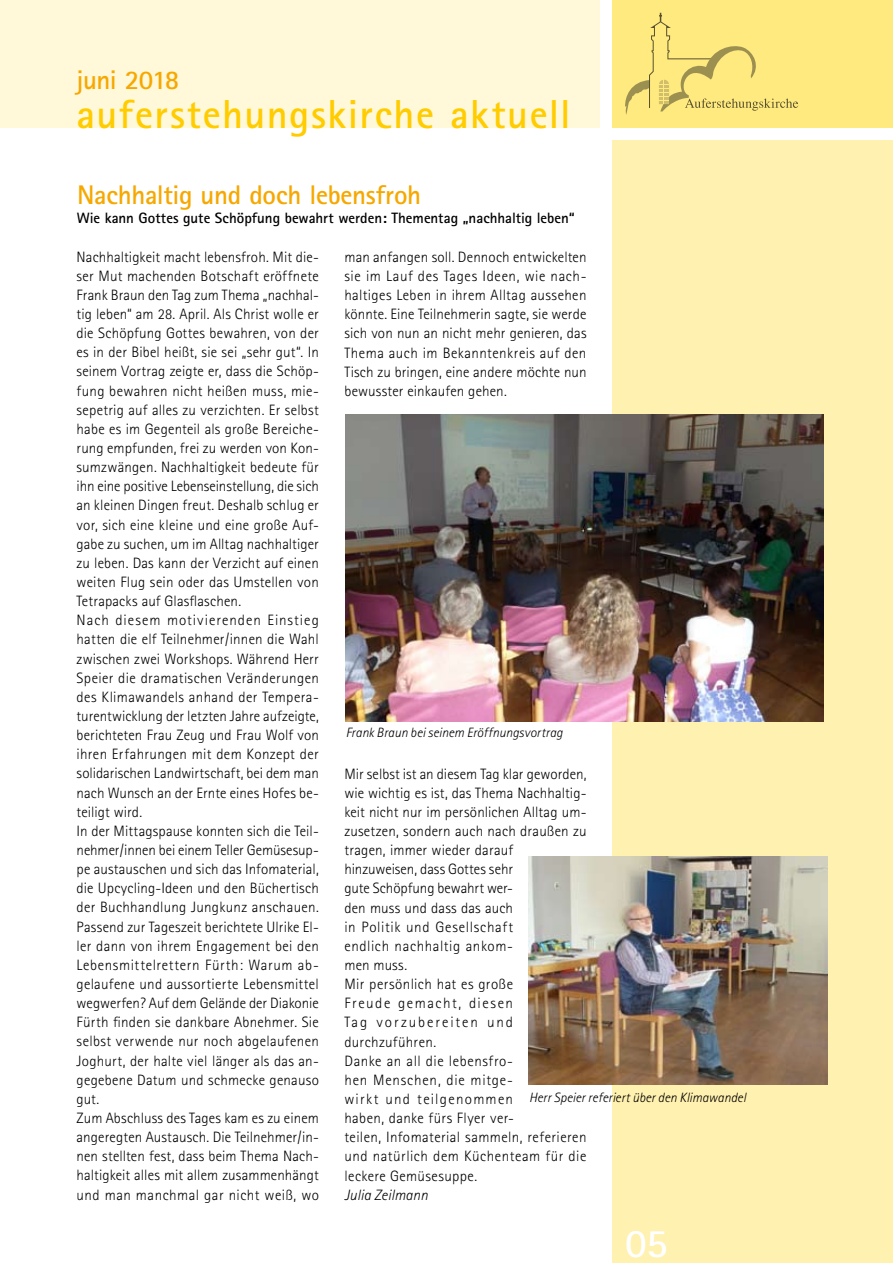
<style>
.page{position:relative;width:893px;height:1263px;background:#fff}
.page>*{position:absolute;margin:0;border:0;box-sizing:border-box;transform-origin:0 0}
.t1{font:700 40.5px "Rotis Sans Serif";letter-spacing:.035em;color:#fc0}
.t2{font:700 40.5px "Rotis Sans Serif";color:#fff}
.t3{font:700 27px "Rotis Sans Serif";letter-spacing:-.015em;color:#f6a800}
.t4{font:300 15px/19.2px "Rotis Sans Serif";letter-spacing:.01em;color:#000}
.t5{font:700 15px "Rotis Sans Serif";color:#000}
.t6{font:italic 300 15px "Rotis Sans Serif";color:#000}
.t7{font:italic 300 13.5px "Rotis Sans Serif";color:#000}
</style>
<div class="page">
<div style="left:612px;top:0;width:281px;height:128px;background:#ffea7f"></div>
<div style="left:0;top:0;width:600px;height:128px;background:#fff8d9"></div>
<div style="left:612px;top:140px;width:281px;height:1123px;background:#fff1af"></div>
<svg style="left:625px;top:13px;width:173px;height:102px"></svg>
<img style="left:345px;top:414px;width:478px;height:308px">
<img style="left:529px;top:857px;width:298px;height:227px">
<h2 class="t3" style="left:77px;top:63px;width:104px">juni 2018</h2>
<h1 class="t1" style="left:77px;top:88px;width:496px">auferstehungskirche aktuell</h1>
<h2 class="t3" style="left:77px;top:178px;width:346px">Nachhaltig und doch lebensfroh</h2>
<p class="t5" style="left:77px;top:209px;width:499px">Wie kann Gottes gute Schöpfung bewahrt werden: Thementag „nachhaltig leben“</p>
<p class="t4" style="left:77px;top:247px;width:244px">Nachhaltigkeit macht lebensfroh. Mit die&shy;ser Mut machenden Botschaft eröffnete Frank Braun den Tag zum Thema „nachhal&shy;tig leben“ am 28. April. Als Christ wolle er die Schöpfung Gottes bewahren, von der es in der Bibel heißt, sie sei „sehr gut“. In seinem Vortrag zeigte er, dass die Schöp&shy;fung bewahren nicht heißen muss, mie&shy;sepetrig auf alles zu verzichten. Er selbst habe es im Gegenteil als große Bereiche&shy;rung empfunden, frei zu werden von Kon&shy;sumzwängen. Nachhaltigkeit bedeute für ihn eine positive Lebenseinstellung, die sich an kleinen Dingen freut. Deshalb schlug er vor, sich eine kleine und eine große Auf&shy;gabe zu suchen, um im Alltag nachhaltiger zu leben. Das kann der Verzicht auf einen weiten Flug sein oder das Umstellen von Tetrapacks auf Glasflaschen.<br>Nach diesem motivierenden Einstieg hatten die elf Teilnehmer/innen die Wahl zwischen zwei Workshops. Während Herr Speier die dramatischen Veränderungen des Klimawandels anhand der Tempera&shy;turentwicklung der letzten Jahre aufzeigte, berichteten Frau Zeug und Frau Wolf von ihren Erfahrungen mit dem Konzept der solidarischen Landwirtschaft, bei dem man nach Wunsch an der Ernte eines Hofes be&shy;teiligt wird.<br>In der Mittagspause konnten sich die Teil&shy;nehmer/innen bei einem Teller Gemüsesup&shy;pe austauschen und sich das Infomaterial, die Upcycling-Ideen und den Büchertisch der Buchhandlung Jungkunz anschauen.<br>Passend zur Tageszeit berichtete Ulrike El&shy;ler dann von ihrem Engagement bei den Lebensmittelrettern Fürth: Warum ab&shy;gelaufene und aussortierte Lebensmittel wegwerfen? Auf dem Gelände der Diakonie Fürth finden sie dankbare Abnehmer. Sie selbst verwende nur noch abgelaufenen Joghurt, der halte viel länger als das an&shy;gegebene Datum und schmecke genauso gut.<br>Zum Abschluss des Tages kam es zu einem angeregten Austausch. Die Teilnehmer/in&shy;nen stellten fest, dass beim Thema Nach&shy;haltigkeit alles mit allem zusammenhängt und man manchmal gar nicht weiß, wo</p>
<p class="t4" style="left:344px;top:247px;width:244px;text-align:justify">man anfangen soll. Dennoch entwickelten sie im Lauf des Tages Ideen, wie nach&shy;haltiges Leben in ihrem Alltag aussehen könnte. Eine Teilnehmerin sagte, sie werde sich von nun an nicht mehr genieren, das Thema auch im Bekanntenkreis auf den Tisch zu bringen, eine andere möchte nun bewusster einkaufen gehen.</p>
<p class="t7" style="left:346px;top:725px;width:218px">Frank Braun bei seinem Eröffnungsvortrag</p>
<p class="t4" style="left:344px;top:764px;width:244px">Mir selbst ist an diesem Tag klar geworden, wie wichtig es ist, das Thema Nachhaltig&shy;keit nicht nur im persönlichen Alltag um&shy;zusetzen, sondern auch nach draußen zu tragen, immer wieder darauf hinzuweisen, dass Gottes sehr<br>gute Schöpfung bewahrt wer-<br>den muss und dass das auch<br>in Politik und Gesellschaft<br>endlich nachhaltig ankom-<br>men muss.<br>Mir persönlich hat es große<br>Freude gemacht, diesen<br>Tag vorzubereiten und durchzuführen.<br>Danke an all die lebensfro-<br>hen Menschen, die mitge-<br>wirkt und teilgenommen<br>haben, danke fürs Flyer ver-<br>teilen, Infomaterial sammeln, referieren und natürlich dem Küchenteam für die leckere Gemüsesuppe.</p>
<p class="t6" style="left:344px;top:1186px;width:85px">Julia Zeilmann</p>
<p class="t7" style="left:529px;top:1089px;width:218px">Herr Speier referiert über den Klimawandel</p>
<h1 class="t2" style="left:625px;top:1217px;width:44px">05</h1>
</div>
